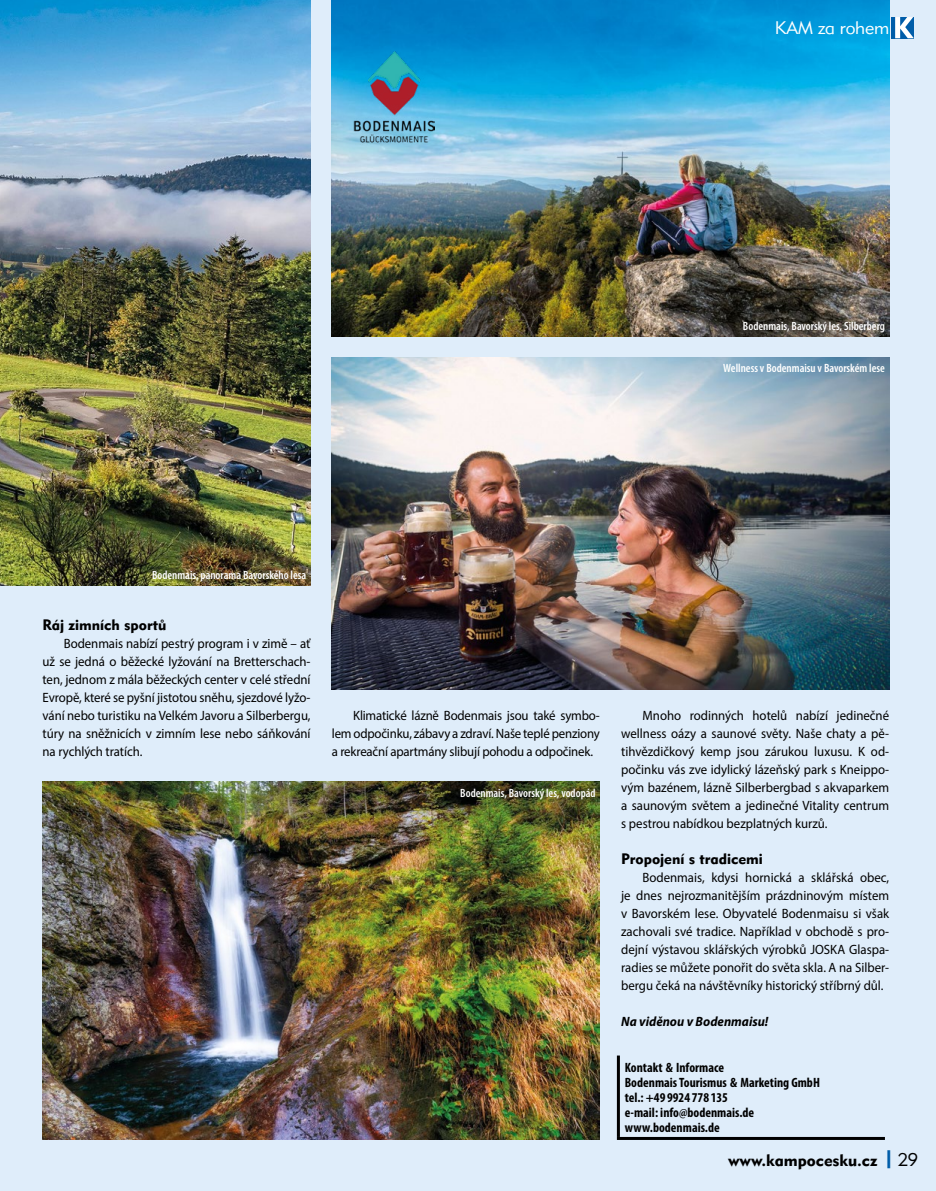
<style>
.page{position:relative;width:936px;height:1191px;background:#fff}
.page>*{position:absolute;margin:0;border:0;box-sizing:border-box;transform-origin:0 0}
.t1{font:300 18px "Geometric 415";letter-spacing:-.01em;color:#fff}
.t2{font:900 16.5px "Geometric 415";color:#000}
._3z-nadpis{font:900 15px "Geometric 415";color:#000}
._7-text{font:13.5px/18px "Myriad Pro";letter-spacing:-.005em;color:#000;text-align:justify;scale:.95 1}
._9-kontakt{font:700 condensed 13.5px/15px "Myriad Pro";color:#000}
._7-text-2{font:italic 700 13.5px "Myriad Pro";color:#000;scale:.95 1}
._2-popisek_white{font:600 condensed 12px "Myriad Pro";color:#fff}
.s1{font-size:18px;color:#005da9}
.s2{font-weight:300;font-size:18px}
</style>
<div class="page">
<div style="left:0;top:0;width:935px;height:1191px;background:#dfedfa"></div>
<img style="left:43px;top:781px;width:557px;height:359px">
<img style="left:332px;top:0;width:557px;height:336px">
<img style="left:332px;top:357px;width:557px;height:332px">
<img style="left:0;top:0;width:310px;height:585px">
<img style="left:353px;top:51px;width:81px;height:94px">
<hr style="left:617px;top:1055px;width:3px;height:82px;background:#000">
<hr style="left:617px;top:1137px;width:267px;height:3px;background:#000">
<div style="left:891px;top:17px;width:22px;height:21px;background:#005da9"></div>
<svg style="left:895px;top:17px;width:18px;height:21px"></svg>
<p class="t1" style="left:774px;top:17px;width:116px">KAM za rohem</p>
<p class="_2-popisek_white" style="left:743px;top:318px;width:143px">Bodenmais, Bavorský les, Silberberg</p>
<p class="_2-popisek_white" style="left:723px;top:361px;width:163px">Wellness v Bodenmaisu v Bavorském lese</p>
<p class="_2-popisek_white" style="left:152px;top:568px;width:156px">Bodenmais, panorama Bavorského lesa</p>
<p class="_3z-nadpis" style="left:43px;top:616px;width:125px">Ráj zimních sportů</p>
<p class="_7-text" style="left:43px;top:634px;width:283px;text-indent:21px">Bodenmais nabízí pestrý program i v zimě – ať už se jedná o běžecké lyžování na Bretterschach&shy;ten, jednom z mála běžeckých center v celé střední Evropě, které se pyšní jistotou sněhu, sjezdové lyžo&shy;vání nebo turistiku na Velkém Javoru a Silberbergu, túry na sněžnicích v zimním lese nebo sáňkování na rychlých tratích.</p>
<p class="_7-text" style="left:332px;top:706px;width:283px;text-indent:21px">Klimatické lázně Bodenmais jsou také symbo&shy;lem odpočinku, zábavy a zdraví. Naše teplé penziony a rekreační apartmány slibují pohodu a odpočinek.</p>
<p class="_7-text" style="left:621px;top:706px;width:283px;text-indent:21px">Mnoho rodinných hotelů nabízí jedinečné wellness oázy a saunové světy. Naše chaty a pě&shy;tihvězdičkový kemp jsou zárukou luxusu. K od&shy;počinku vás zve idylický lázeňský park s Kneippo&shy;vým bazénem, lázně Silberbergbad s akvaparkem a saunovým světem a jedinečné Vitality centrum s pestrou nabídkou bezplatných kurzů.</p>
<p class="_3z-nadpis" style="left:621px;top:850px;width:143px">Propojení s tradicemi</p>
<p class="_7-text" style="left:621px;top:868px;width:283px;text-indent:21px">Bodenmais, kdysi hornická a sklářská obec, je dnes nejrozmanitějším prázdninovým místem v Bavorském lese. Obyvatelé Bodenmaisu si však zachovali své tradice. Například v obchodě s pro&shy;dejní výstavou sklářských výrobků JOSKA Glaspa&shy;radies se můžete ponořit do světa skla. A na Silber&shy;bergu čeká na návštěvníky historický stříbrný důl.</p>
<p class="_7-text-2" style="left:621px;top:1013px;width:156px">Na viděnou v Bodenmaisu!</p>
<p class="_2-popisek_white" style="left:460px;top:785px;width:137px">Bodenmais, Bavorský les, vodopád</p>
<p class="_9-kontakt" style="left:624px;top:1059px;width:197px">Kontakt &amp; Informace<br>Bodenmais Tourismus &amp; Marketing GmbH tel.: +49 9924 778 135<br>e‑mail: info@bodenmais.de www.bodenmais.de</p>
<p class="t2" style="left:728px;top:1150px;width:192px">www.kampocesku.cz <span class="s1">|</span><span class="s2">29</span></p>
</div>
